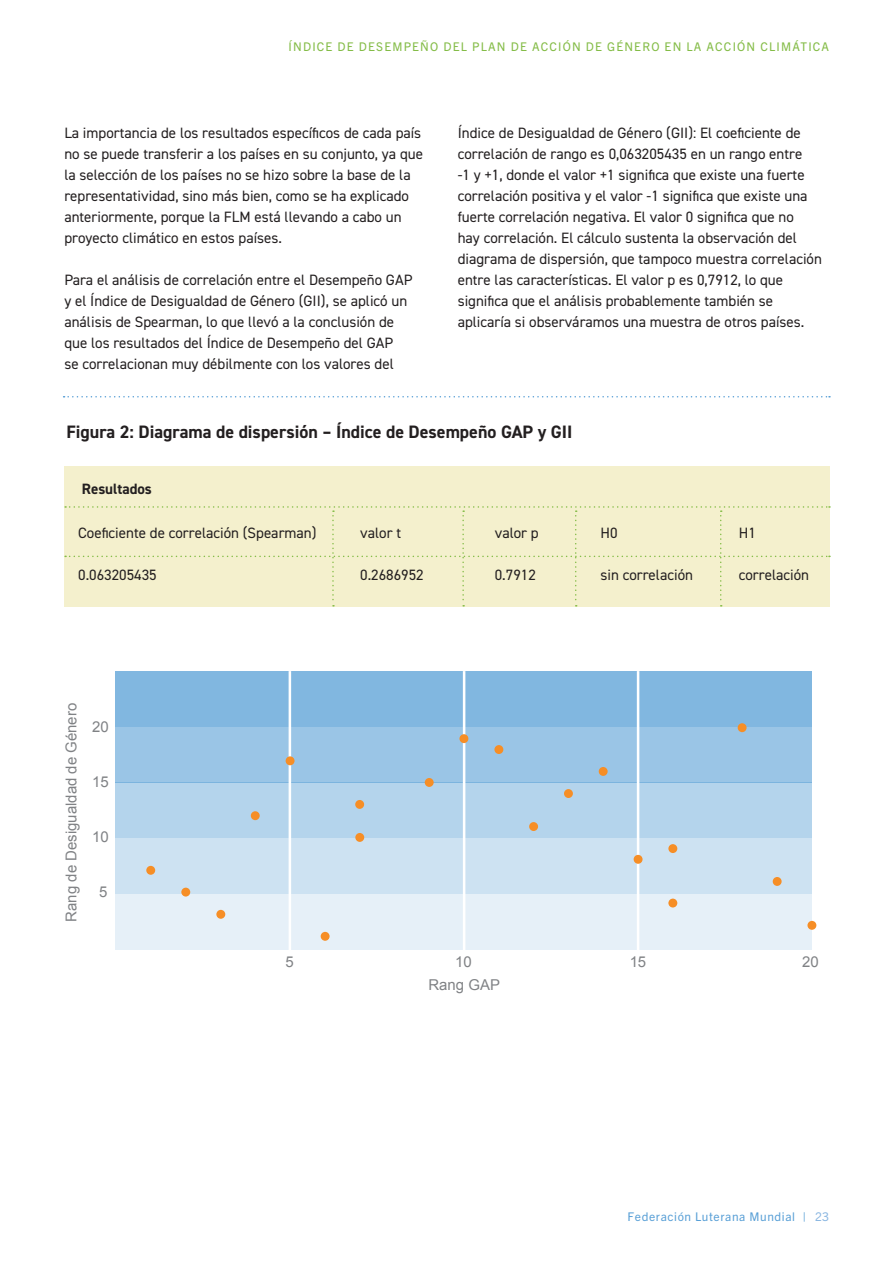
<style>
.page{position:relative;width:893px;height:1263px;background:#fff}
.page>*{position:absolute;margin:0;border:0;box-sizing:border-box;transform-origin:0 0}
.t1{font:700 18px "DIN2014";color:#231f20}
.LWF_Text_Regular{font:15px/21px "DIN2014";color:#231f20}
.t2{font:15px "Arial";color:#808285}
.LWF_Text_Regular-2{font:700 15px "DIN2014";color:#231f20}
.t3{font:12px "Trade Gothic Next LT Pro";letter-spacing:.1em;color:#84bc47}
.t4{font:12px "Trade Gothic Next LT Pro";letter-spacing:.05em;color:#589fd6}
.s1{color:#8ab6e1}
</style>
<div class="page">
<div style="left:64px;top:466px;width:766px;height:140px;background:#f4f0cd"></div>
<svg style="left:65px;top:506px;width:765px;height:100px"></svg>
<div style="left:115px;top:727px;width:697px;height:55px;background:#9ac5e6"></div>
<div style="left:115px;top:671px;width:697px;height:56px;background:#81b7e0"></div>
<div style="left:115px;top:782px;width:697px;height:56px;background:#b4d4ec"></div>
<div style="left:115px;top:838px;width:697px;height:56px;background:#cde2f2"></div>
<div style="left:115px;top:894px;width:697px;height:55px;background:#e6f0f8"></div>
<hr style="left:289px;top:671px;width:2px;height:281px;background:#fff">
<hr style="left:463px;top:671px;width:2px;height:281px;background:#fff">
<hr style="left:637px;top:671px;width:2px;height:281px;background:#fff">
<div style="left:286px;top:756px;width:9px;height:9px;background:#f68e26;border-radius:50%"></div>
<div style="left:251px;top:811px;width:9px;height:9px;background:#f68e26;border-radius:50%"></div>
<div style="left:181px;top:888px;width:9px;height:8px;background:#f68e26;border-radius:50%"></div>
<div style="left:216px;top:910px;width:9px;height:9px;background:#f68e26;border-radius:50%"></div>
<div style="left:146px;top:866px;width:9px;height:9px;background:#f68e26;border-radius:50%"></div>
<div style="left:321px;top:932px;width:9px;height:9px;background:#f68e26;border-radius:50%"></div>
<div style="left:355px;top:833px;width:9px;height:9px;background:#f68e26;border-radius:50%"></div>
<div style="left:355px;top:800px;width:9px;height:9px;background:#f68e26;border-radius:50%"></div>
<div style="left:425px;top:778px;width:9px;height:9px;background:#f68e26;border-radius:50%"></div>
<div style="left:459px;top:734px;width:9px;height:9px;background:#f68e26;border-radius:50%"></div>
<div style="left:494px;top:745px;width:9px;height:9px;background:#f68e26;border-radius:50%"></div>
<div style="left:564px;top:789px;width:9px;height:9px;background:#f68e26;border-radius:50%"></div>
<div style="left:599px;top:767px;width:9px;height:9px;background:#f68e26;border-radius:50%"></div>
<div style="left:634px;top:855px;width:8px;height:9px;background:#f68e26;border-radius:50%"></div>
<div style="left:668px;top:844px;width:9px;height:9px;background:#f68e26;border-radius:50%"></div>
<div style="left:668px;top:898px;width:9px;height:9px;background:#f68e26;border-radius:50%"></div>
<div style="left:807px;top:921px;width:9px;height:9px;background:#f68e26;border-radius:50%"></div>
<div style="left:773px;top:877px;width:9px;height:9px;background:#f68e26;border-radius:50%"></div>
<div style="left:738px;top:723px;width:9px;height:9px;background:#f68e26;border-radius:50%"></div>
<div style="left:529px;top:822px;width:9px;height:9px;background:#f68e26;border-radius:50%"></div>
<svg style="left:64px;top:396px;width:766px;height:1px"></svg>
<p class="t3" style="left:289px;top:38px;width:542px">ÍNDICE DE DESEMPEÑO DEL PLAN DE ACCIÓN DE GÉNERO EN LA ACCIÓN CLIMÁTICA</p>
<p class="LWF_Text_Regular" style="left:64px;top:122px;width:360px">La importancia de los resultados específicos de cada país no se puede transferir a los países en su conjunto, ya que la selección de los países no se hizo sobre la base de la representatividad, sino más bien, como se ha explicado anteriormente, porque la FLM está llevando a cabo un proyecto climático en estos países.</p>
<p class="LWF_Text_Regular" style="left:64px;top:269px;width:350px">Para el análisis de correlación entre el Desempeño GAP y el Índice de Desigualdad de Género (GII), se aplicó un análisis de Spearman, lo que llevó a la conclusión de que los resultados del Índice de Desempeño del GAP<br>se correlacionan muy débilmente con los valores del</p>
<p class="LWF_Text_Regular" style="left:458px;top:122px;width:366px">Índice de Desigualdad de Género (GII): El coeficiente de correlación de rango es 0,063205435 en un rango entre<br>-1 y +1, donde el valor +1 significa que existe una fuerte correlación positiva y el valor -1 significa que existe una fuerte correlación negativa. El valor 0 significa que no<br>hay correlación. El cálculo sustenta la observación del diagrama de dispersión, que tampoco muestra correlación entre las características. El valor p es 0,7912, lo que significa que el análisis probablemente también se aplicaría si observáramos una muestra de otros países.</p>
<p class="t1" style="left:67px;top:419px;width:507px">Figura 2: Diagrama de dispersión – Índice de Desempeño GAP y GII</p>
<p class="LWF_Text_Regular-2" style="left:82px;top:479px;width:71px">Resultados</p>
<p class="LWF_Text_Regular" style="left:78px;top:522px;width:240px">Coeficiente de correlación (Spearman)</p>
<p class="LWF_Text_Regular" style="left:78px;top:564px;width:80px">0.063205435</p>
<p class="LWF_Text_Regular" style="left:360px;top:522px;width:42px">valor t</p>
<p class="LWF_Text_Regular" style="left:360px;top:564px;width:65px">0.2686952</p>
<p class="t2" style="left:61px;top:922px;width:220px;rotate:-90deg">Rang de Desigualdad de Género</p>
<p class="t2" style="left:92px;top:717px;width:18px">20</p>
<p class="t2" style="left:92px;top:772px;width:18px">15</p>
<p class="t2" style="left:92px;top:827px;width:18px">10</p>
<p class="t2" style="left:99px;top:882px;width:10px">5</p>
<p class="LWF_Text_Regular" style="left:495px;top:522px;width:45px">valor p</p>
<p class="LWF_Text_Regular" style="left:495px;top:564px;width:43px">0.7912</p>
<p class="LWF_Text_Regular" style="left:600px;top:522px;width:19px">H0</p>
<p class="LWF_Text_Regular" style="left:600px;top:564px;width:94px">sin correlación</p>
<p class="LWF_Text_Regular" style="left:739px;top:522px;width:19px">H1</p>
<p class="LWF_Text_Regular" style="left:739px;top:564px;width:72px">correlación</p>
<p class="t2" style="left:286px;top:952px;width:10px">5</p>
<p class="t2" style="left:455px;top:952px;width:18px">10</p>
<p class="t2" style="left:630px;top:952px;width:18px">15</p>
<p class="t2" style="left:802px;top:952px;width:18px">20</p>
<p class="t2" style="left:428px;top:975px;width:73px">Rang GAP</p>
<p class="t4" style="left:628px;top:1208px;width:203px">Federación Luterana Mundial | <span class="s1">23</span></p>
</div>
